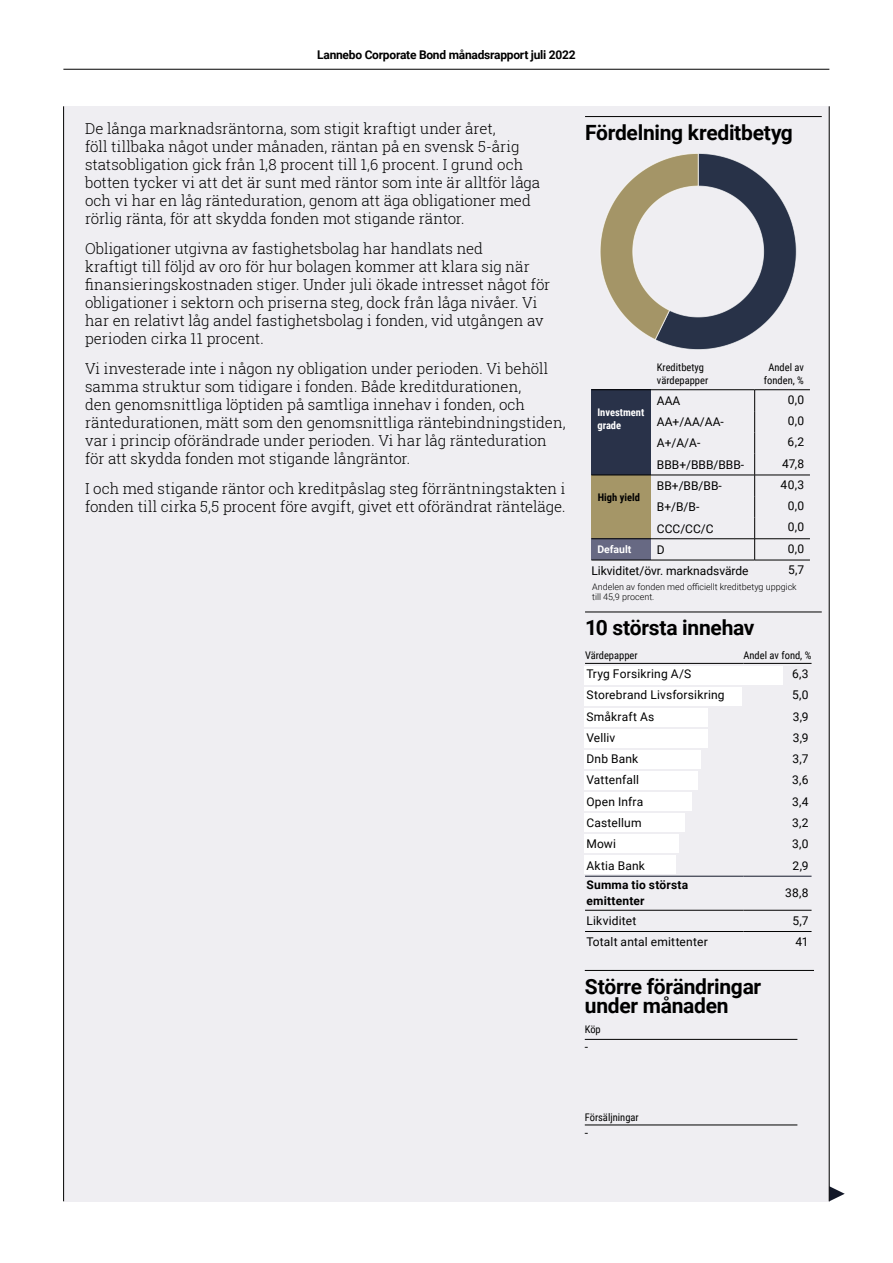
<style>
.page{position:relative;width:893px;height:1263px;background:#fff}
.page>*{position:absolute;margin:0;border:0;box-sizing:border-box;transform-origin:0 0}
.t1{font:700 21px/19.5px "Roboto";letter-spacing:-.015em;color:#000}
.t2{font:300 15px/18px "Roboto Slab";color:#000}
.t3{font:12px/21.3px "Roboto";letter-spacing:.015em;color:#000}
.t4{font:700 12px "Roboto";letter-spacing:-.02em;color:#000}
.t5{font:700 12px/16.5px "Roboto";letter-spacing:.02em;color:#000}
.t6{font:10.5px/12.6px "Roboto Condensed";color:#000}
.t7{font:700 10.5px/12.6px "Roboto Condensed";color:#fff}
.t8{font:700 10.5px "Roboto Condensed";color:#000}
.t9{font:700 10.5px "Roboto";color:#fff}
.t10{font:300 9px/10.5px "Roboto";color:#000}
</style>
<div class="page">
<div style="left:64px;top:106px;width:765px;height:1095px;background:#efeef2"></div>
<svg style="left:830px;top:1186px;width:15px;height:15px"></svg>
<hr style="left:63px;top:106px;width:1px;height:1095px;background:#000">
<hr style="left:829px;top:106px;width:1px;height:1095px;background:#000">
<div style="left:584px;top:666px;width:199px;height:19px;background:#fff"></div>
<div style="left:584px;top:687px;width:158px;height:19px;background:#fff"></div>
<div style="left:584px;top:708px;width:123px;height:19px;background:#fff"></div>
<div style="left:584px;top:729px;width:123px;height:19px;background:#fff"></div>
<div style="left:584px;top:750px;width:117px;height:19px;background:#fff"></div>
<div style="left:584px;top:771px;width:114px;height:19px;background:#fff"></div>
<div style="left:584px;top:792px;width:107px;height:19px;background:#fff"></div>
<div style="left:584px;top:813px;width:101px;height:19px;background:#fff"></div>
<div style="left:584px;top:834px;width:95px;height:19px;background:#fff"></div>
<div style="left:584px;top:855px;width:92px;height:19px;background:#fff"></div>
<hr style="left:585px;top:612px;width:237px;height:1px;background:#000">
<hr style="left:585px;top:876px;width:158px;height:1px;background:#131829">
<hr style="left:743px;top:876px;width:68px;height:1px;background:#131829">
<hr style="left:585px;top:663px;width:158px;height:1px;background:#000">
<hr style="left:743px;top:663px;width:68px;height:1px;background:#000">
<hr style="left:585px;top:910px;width:158px;height:1px;background:#000">
<hr style="left:743px;top:910px;width:68px;height:1px;background:#000">
<hr style="left:585px;top:931px;width:158px;height:1px;background:#000">
<hr style="left:743px;top:931px;width:68px;height:1px;background:#000">
<hr style="left:585px;top:970px;width:229px;height:1px;background:#000">
<hr style="left:585px;top:1039px;width:212px;height:1px;background:#000">
<hr style="left:585px;top:1125px;width:212px;height:1px;background:#000">
<hr style="left:585px;top:116px;width:237px;height:1px;background:#000">
<div style="left:591px;top:390px;width:60px;height:85px;background:#293249"></div>
<div style="left:591px;top:475px;width:60px;height:64px;background:#a59667"></div>
<div style="left:591px;top:539px;width:60px;height:21px;background:#676983"></div>
<hr style="left:591px;top:389px;width:60px;height:1px;background:#000">
<hr style="left:651px;top:389px;width:104px;height:1px;background:#000">
<hr style="left:755px;top:389px;width:55px;height:1px;background:#000">
<hr style="left:591px;top:560px;width:60px;height:1px;background:#000">
<hr style="left:651px;top:560px;width:104px;height:1px;background:#000">
<hr style="left:755px;top:560px;width:55px;height:1px;background:#000">
<hr style="left:591px;top:475px;width:60px;height:1px;background:#000">
<hr style="left:651px;top:475px;width:104px;height:1px;background:#000">
<hr style="left:755px;top:475px;width:55px;height:1px;background:#000">
<hr style="left:591px;top:538px;width:60px;height:1px;background:#000">
<hr style="left:651px;top:538px;width:104px;height:1px;background:#000">
<hr style="left:755px;top:538px;width:55px;height:1px;background:#000">
<svg style="left:754px;top:390px;width:1px;height:170px"></svg>
<svg style="left:600px;top:153px;width:197px;height:197px"></svg>
<hr style="left:63px;top:69px;width:766px;height:1px;background:#000">
<p class="t4" style="left:317px;top:46px;width:260px">Lannebo Corporate Bond månadsrapport juli 2022</p>
<p class="t2" style="left:85px;top:119px;width:457px">De långa marknadsräntorna, som stigit kraftigt under året,<br>föll tillbaka något under månaden, räntan på en svensk 5-årig statsobligation gick från 1,8 procent till 1,6 procent. I grund och botten tycker vi att det är sunt med räntor som inte är alltför låga och vi har en låg ränteduration, genom att äga obligationer med rörlig ränta, för att skydda fonden mot stigande räntor.</p>
<p class="t2" style="left:85px;top:239px;width:467px">Obligationer utgivna av fastighetsbolag har handlats ned<br>kraftigt till följd av oro för hur bolagen kommer att klara sig när finansieringskostnaden stiger. Under juli ökade intresset något för obligationer i sektorn och priserna steg, dock från låga nivåer. Vi har en relativt låg andel fastighetsbolag i fonden, vid utgången av perioden cirka 11 procent.</p>
<p class="t2" style="left:85px;top:359px;width:482px">Vi investerade inte i någon ny obligation under perioden. Vi behöll samma struktur som tidigare i fonden. Både kreditdurationen,<br>den genomsnittliga löptiden på samtliga innehav i fonden, och räntedurationen, mätt som den genomsnittliga räntebindningstiden, var i princip oförändrade under perioden. Vi har låg ränteduration för att skydda fonden mot stigande långräntor.</p>
<p class="t2" style="left:85px;top:479px;width:482px">I och med stigande räntor och kreditpåslag steg förräntningstakten i fonden till cirka 5,5 procent före avgift, givet ett oförändrat ränteläge.</p>
<h1 class="t1" style="left:585px;top:122px;width:209px">Fördelning kreditbetyg</h1>
<p class="t6" style="left:657px;top:361px;width:53px">Kreditbetyg värdepapper</p>
<p class="t6" style="left:764px;top:361px;width:41px;text-align:center">Andel av fonden, %</p>
<p class="t3" style="left:780px;top:388px;width:25px;text-align:right">0,0<br>0,0<br>6,2<br>47,8<br>40,3<br>0,0<br>0,0<br>0,0<br>5,7</p>
<p class="t10" style="left:592px;top:581px;width:206px">Andelen av fonden med officiellt kreditbetyg uppgick till 45,9 procent.</p>
<p class="t3" style="left:657px;top:390px;width:89px">AAA<br>AA+/AA/AA-<br>A+/A/A-<br>BBB+/BBB/BBB-</p>
<p class="t7" style="left:597px;top:406px;width:48px">Investment grade</p>
<p class="t3" style="left:657px;top:475px;width:66px">BB+/BB/BB-<br>B+/B/B-<br>CCC/CC/C</p>
<p class="t8" style="left:598px;top:490px;width:44px">High yield</p>
<p class="t9" style="left:597px;top:541px;width:36px">Default</p>
<p class="t3" style="left:591px;top:538px;width:159px;text-indent:66px">D<br>Likviditet/övr. marknadsvärde</p>
<h1 class="t1" style="left:585px;top:617px;width:171px">10 största innehav</h1>
<p class="t6" style="left:585px;top:648px;width:54px">Värdepapper</p>
<p class="t6" style="left:743px;top:648px;width:69px">Andel av fond, %</p>
<p class="t3" style="left:586px;top:663px;width:107px">Tryg Forsikring A/S</p>
<p class="t3" style="left:792px;top:663px;width:18px">6,3</p>
<p class="t3" style="left:586px;top:684px;width:140px">Storebrand Livsforsikring</p>
<p class="t3" style="left:792px;top:684px;width:18px">5,0</p>
<p class="t3" style="left:586px;top:705px;width:69px">Småkraft As</p>
<p class="t3" style="left:793px;top:705px;width:17px">3,9</p>
<p class="t3" style="left:586px;top:726px;width:30px">Velliv</p>
<p class="t3" style="left:793px;top:726px;width:17px">3,9</p>
<p class="t3" style="left:586px;top:748px;width:53px">Dnb Bank</p>
<p class="t3" style="left:792px;top:748px;width:18px">3,7</p>
<p class="t3" style="left:586px;top:769px;width:54px">Vattenfall</p>
<p class="t3" style="left:792px;top:769px;width:18px">3,6</p>
<p class="t3" style="left:586px;top:790px;width:59px">Open Infra</p>
<p class="t3" style="left:792px;top:790px;width:18px">3,4</p>
<p class="t3" style="left:586px;top:812px;width:57px">Castellum</p>
<p class="t3" style="left:792px;top:812px;width:18px">3,2</p>
<p class="t3" style="left:586px;top:833px;width:31px">Mowi</p>
<p class="t3" style="left:792px;top:833px;width:18px">3,0</p>
<p class="t3" style="left:586px;top:854px;width:60px">Aktia Bank</p>
<p class="t3" style="left:793px;top:854px;width:18px">2,9</p>
<p class="t5" style="left:586px;top:876px;width:103px">Summa tio största emittenter</p>
<p class="t3" style="left:785px;top:882px;width:25px">38,8</p>
<p class="t3" style="left:586px;top:909px;width:52px">Likviditet</p>
<p class="t3" style="left:792px;top:909px;width:18px">5,7</p>
<p class="t3" style="left:586px;top:931px;width:123px">Totalt antal emittenter</p>
<p class="t3" style="left:795px;top:931px;width:15px">41</p>
<h1 class="t1" style="left:585px;top:976px;width:178px">Större förändringar under månaden</h1>
<p class="t6" style="left:585px;top:1022px;width:18px">Köp</p>
<p class="t3" style="left:585px;top:1036px;width:5px">-</p>
<p class="t6" style="left:585px;top:1110px;width:55px">Försäljningar</p>
<p class="t3" style="left:585px;top:1122px;width:5px">-</p>
</div>
